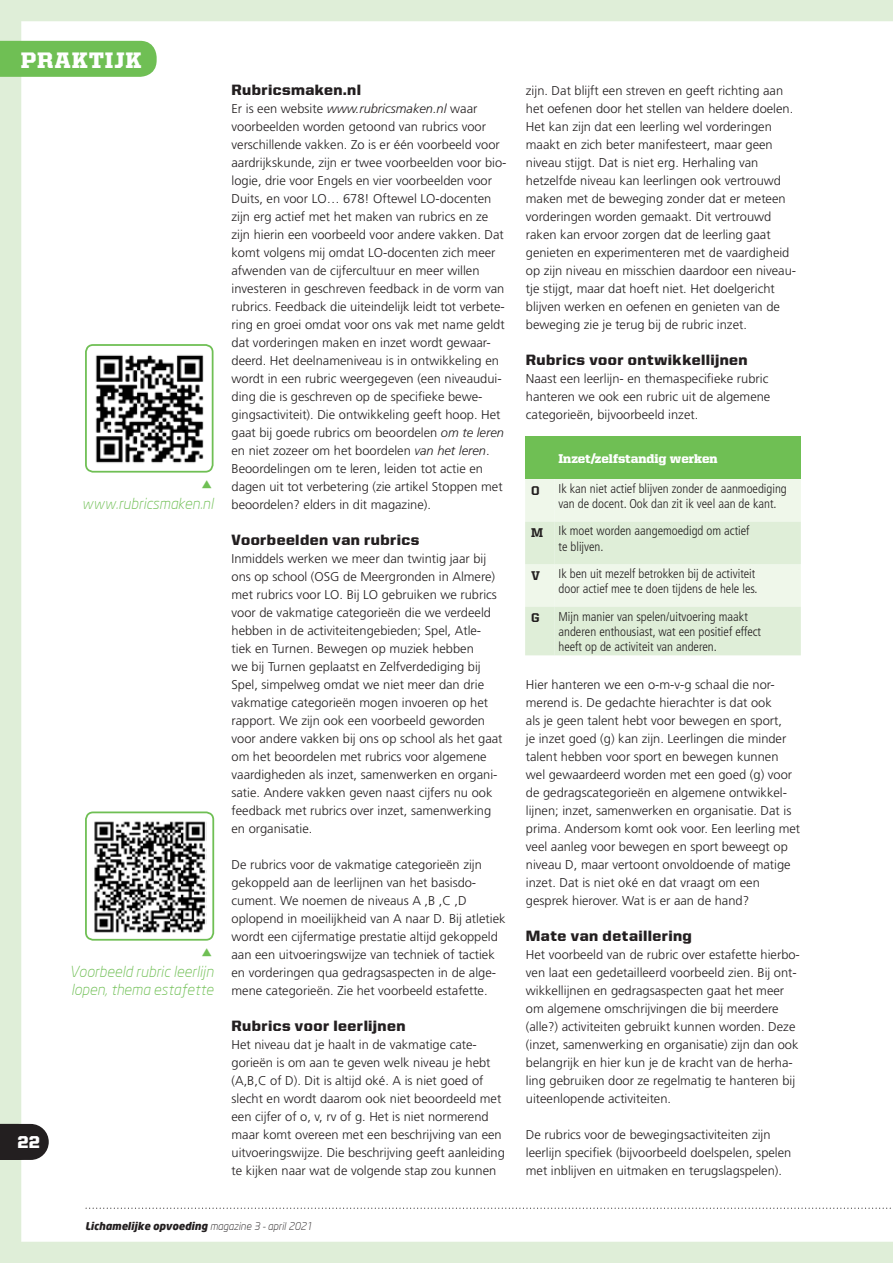
<style>
.page{position:relative;width:893px;height:1263px;background:#dfeed8}
.page>*{position:absolute;margin:0;border:0;box-sizing:border-box;transform-origin:0 0}
.t1{font:900 22.5px "United Serif Reg";letter-spacing:.035em;color:#fff}
.t2{font:900 17.25px "United Sans Reg";color:#fff}
.t3{font:900 15px "United Sans Reg";letter-spacing:.025em;color:#231f20}
.t4{font:italic 300 15px/18px "Neo Sans";color:#6fbf54}
.t5{font:300 12.75px/18px "Frutiger LT Std";color:#231f20}
.t6{font:300 condensed 12.75px/15.3px "Frutiger LT Std";color:#231f20}
.t7{font:900 12.75px "United Serif Reg";letter-spacing:-.005em;color:#fff}
.t8{font:800 12.75px "United Serif Reg";color:#231f20}
.t9{font:italic 900 10.5px "Neo Sans";color:#231f20}
.s1{font-style:italic}
.s2{font-weight:300}
.s3{font-family:"United Serif Reg";font-weight:800;font-stretch:normal}
</style>
<div class="page">
<div style="left:21px;top:21px;width:872px;height:1221px;background:#fff"></div>
<div style="left:0;top:41px;width:157px;height:36px;background:#6fbf54"></div>
<svg style="left:0;top:1124px;width:49px;height:36px;background:#353132"></svg>
<svg style="left:85px;top:1207px;width:808px;height:2px;background:#e0e0e0"></svg>
<div style="left:525px;top:437px;width:29px;height:42px;background:#6fbf54"></div>
<div style="left:554px;top:437px;width:247px;height:42px;background:#6fbf54"></div>
<svg style="left:525px;top:479px;width:276px;height:176px"></svg>
<img style="left:86px;top:345px;width:127px;height:127px">
<div style="left:85px;top:344px;width:129px;height:129px;border:2px solid #6fbf54;border-radius:7px"></div>
<div style="left:86px;top:812px;width:127px;height:128px;background:#fff;border-radius:7px"></div>
<img style="left:94px;top:821px;width:113px;height:112px">
<div style="left:85px;top:811px;width:129px;height:130px;border:2px solid #6fbf54;border-radius:7px"></div>
<svg style="left:202px;top:480px;width:10px;height:8px"></svg>
<svg style="left:202px;top:948px;width:10px;height:8px"></svg>
<h1 class="t1" style="left:21px;top:48px;width:122px">PRAKTIJK</h1>
<p class="t4" style="left:82px;top:494px;width:133px">www.rubricsmaken.nl</p>
<p class="t4" style="left:70px;top:962px;width:145px">Voorbeeld rubric leerlijn lopen, thema estafette</p>
<h2 class="t2" style="left:17px;top:1133px;width:24px">22</h2>
<p class="t3" style="left:232px;top:81px;width:131px">Rubricsmaken.nl</p>
<p class="t5" style="left:232px;top:99px;width:276px">Er is een website <span class="s1">www.rubricsmaken.nl</span> waar voorbeelden worden getoond van rubrics voor verschillende vakken. Zo is er één voorbeeld voor aardrijkskunde, zijn er twee voorbeelden voor bio&shy;logie, drie voor Engels en vier voorbeelden voor Duits, en voor LO… 678! Oftewel LO-docenten zijn erg actief met het maken van rubrics en ze zijn hierin een voorbeeld voor andere vakken. Dat komt volgens mij omdat LO-docenten zich meer afwenden van de cijfercultuur en meer willen investeren in geschreven feedback in de vorm van rubrics. Feedback die uiteindelijk leidt tot verbete&shy;ring en groei omdat voor ons vak met name geldt dat vorderingen maken en inzet wordt gewaar&shy;deerd. Het deelnameniveau is in ontwikkeling en wordt in een rubric weergegeven (een niveaudui&shy;ding die is geschreven op de specifieke bewe&shy;gingsactiviteit). Die ontwikkeling geeft hoop. Het gaat bij goede rubrics om beoordelen <span class="s1">om te leren </span>en niet zozeer om het boordelen <span class="s1">van het leren</span>.<br>Beoordelingen om te leren, leiden tot actie en dagen uit tot verbetering (zie artikel Stoppen met beoordelen? elders in dit magazine).</p>
<p class="t3" style="left:232px;top:531px;width:189px">Voorbeelden van rubrics</p>
<p class="t5" style="left:232px;top:549px;width:272px">Inmiddels werken we meer dan twintig jaar bij ons op school (OSG de Meergronden in Almere) met rubrics voor LO. Bij LO gebruiken we rubrics voor de vakmatige categorieën die we verdeeld hebben in de activiteitengebieden; Spel, Atle&shy;tiek en Turnen. Bewegen op muziek hebben<br>we bij Turnen geplaatst en Zelfverdediging bij Spel, simpelweg omdat we niet meer dan drie vakmatige categorieën mogen invoeren op het rapport. We zijn ook een voorbeeld geworden voor andere vakken bij ons op school als het gaat om het beoordelen met rubrics voor algemene vaardigheden als inzet, samenwerken en organi&shy;satie. Andere vakken geven naast cijfers nu ook feedback met rubrics over inzet, samenwerking en organisatie.</p>
<p class="t5" style="left:232px;top:855px;width:276px">De rubrics voor de vakmatige categorieën zijn gekoppeld aan de leerlijnen van het basisdo&shy;cument. We noemen de niveaus A ,B ,C ,D oplopend in moeilijkheid van A naar D. Bij atletiek wordt een cijfermatige prestatie altijd gekoppeld aan een uitvoeringswijze van techniek of tactiek en vorderingen qua gedragsaspecten in de alge&shy;mene categorieën. Zie het voorbeeld estafette.</p>
<p class="t3" style="left:232px;top:1017px;width:176px">Rubrics voor leerlijnen</p>
<p class="t5" style="left:232px;top:1035px;width:275px">Het niveau dat je haalt in de vakmatige cate&shy;gorieën is om aan te geven welk niveau je hebt (A,B,C of D). Dit is altijd oké. A is niet goed of slecht en wordt daarom ook niet beoordeeld met een cijfer of o, v, rv of g. Het is niet normerend maar komt overeen met een beschrijving van een uitvoeringswijze. Die beschrijving geeft aanleiding te kijken naar wat de volgende stap zou kunnen</p>
<p class="t9" style="left:85px;top:1219px;width:229px">Lichamelijke opvoeding <span class="s2">magazine 3 - april 2021</span></p>
<p class="t5" style="left:526px;top:81px;width:272px">zijn. Dat blijft een streven en geeft richting aan het oefenen door het stellen van heldere doelen.<br>Het kan zijn dat een leerling wel vorderingen maakt en zich beter manifesteert, maar geen niveau stijgt. Dat is niet erg. Herhaling van hetzelfde niveau kan leerlingen ook vertrouwd maken met de beweging zonder dat er meteen vorderingen worden gemaakt. Dit vertrouwd raken kan ervoor zorgen dat de leerling gaat genieten en experimenteren met de vaardigheid op zijn niveau en misschien daardoor een niveau&shy;tje stijgt, maar dat hoeft niet. Het doelgericht blijven werken en oefenen en genieten van de beweging zie je terug bij de rubric inzet.</p>
<p class="t3" style="left:526px;top:351px;width:223px">Rubrics voor ontwikkellijnen</p>
<p class="t5" style="left:526px;top:369px;width:246px">Naast een leerlijn- en themaspecifieke rubric hanteren we ook een rubric uit de algemene categorieën, bijvoorbeeld inzet.</p>
<p class="t7" style="left:558px;top:451px;width:161px">Inzet/zelfstandig werken</p>
<p class="t8" style="left:531px;top:483px;width:10px">O</p>
<p class="t6" style="left:558px;top:481px;width:230px">Ik kan niet actief blijven zonder de aanmoediging van de docent. Ook dan zit ik veel aan de kant.</p>
<p class="t6" style="left:558px;top:524px;width:193px;text-indent:-27px"><span class="s3">M</span> Ik moet worden aangemoedigd om actief te blijven.</p>
<p class="t8" style="left:531px;top:568px;width:10px">V</p>
<p class="t6" style="left:558px;top:566px;width:201px">Ik ben uit mezelf betrokken bij de activiteit door actief mee te doen tijdens de hele les.</p>
<p class="t8" style="left:531px;top:611px;width:10px">G</p>
<p class="t6" style="left:558px;top:609px;width:204px">Mijn manier van spelen/uitvoering maakt anderen enthousiast, wat een positief effect heeft op de activiteit van anderen.</p>
<p class="t5" style="left:526px;top:675px;width:276px">Hier hanteren we een o-m-v-g schaal die nor&shy;merend is. De gedachte hierachter is dat ook<br>als je geen talent hebt voor bewegen en sport,<br>je inzet goed (g) kan zijn. Leerlingen die minder talent hebben voor sport en bewegen kunnen wel gewaardeerd worden met een goed (g) voor de gedragscategorieën en algemene ontwikkel&shy;lijnen; inzet, samenwerken en organisatie. Dat is prima. Andersom komt ook voor. Een leerling met veel aanleg voor bewegen en sport beweegt op niveau D, maar vertoont onvoldoende of matige inzet. Dat is niet oké en dat vraagt om een gesprek hierover. Wat is er aan de hand?</p>
<p class="t3" style="left:526px;top:927px;width:167px">Mate van detaillering</p>
<p class="t5" style="left:526px;top:945px;width:276px">Het voorbeeld van de rubric over estafette hierbo&shy;ven laat een gedetailleerd voorbeeld zien. Bij ont&shy;wikkellijnen en gedragsaspecten gaat het meer om algemene omschrijvingen die bij meerdere (alle?) activiteiten gebruikt kunnen worden. Deze (inzet, samenwerking en organisatie) zijn dan ook belangrijk en hier kun je de kracht van de herha&shy;ling gebruiken door ze regelmatig te hanteren bij uiteenlopende activiteiten.</p>
<p class="t5" style="left:526px;top:1125px;width:267px">De rubrics voor de bewegingsactiviteiten zijn leerlijn specifiek (bijvoorbeeld doelspelen, spelen met inblijven en uitmaken en terugslagspelen).</p>
</div>
